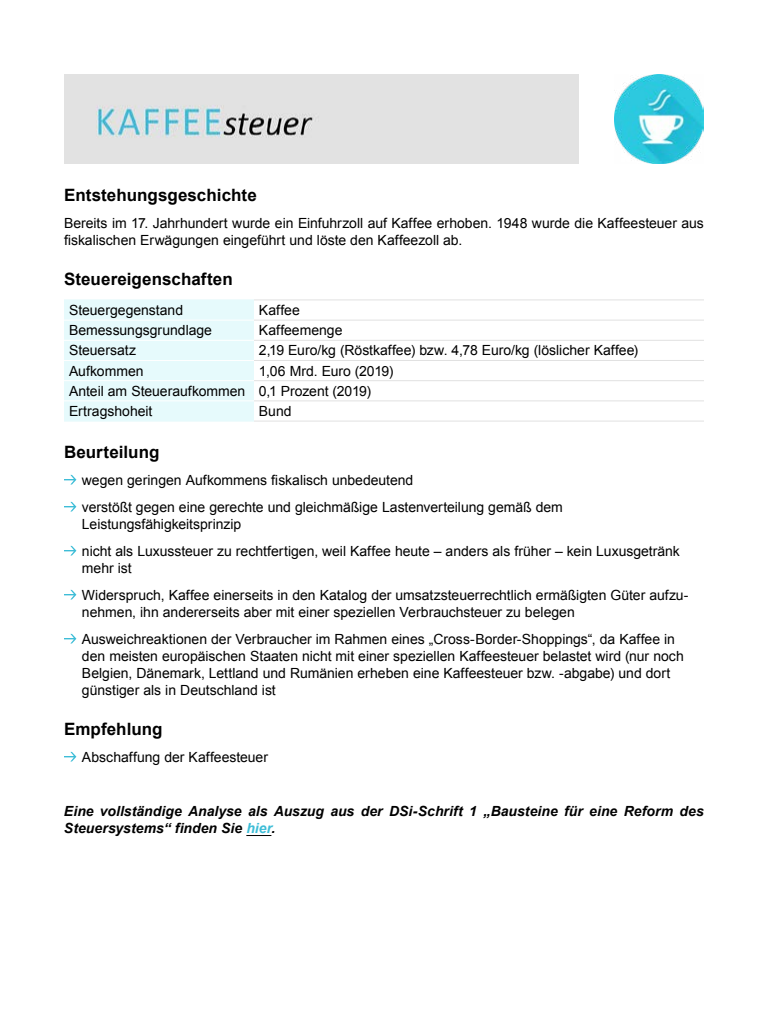
<style>
.page{position:relative;width:768px;height:1024px;background:#fff}
.page>*{position:absolute;margin:0;border:0;box-sizing:border-box;transform-origin:0 0}
.t1{font:700 17px "Arial";letter-spacing:.005em;color:#000}
.t2{font:14px/27px "Arial";color:#000}
.t3{font:italic 700 14px/17px "Arial";color:#000}
.s1{color:#3dbdd7}
</style>
<div class="page">
<svg style="left:246px;top:835px;width:25px;height:1px"></svg>
<div style="left:64px;top:300px;width:190px;height:121px;background:#e6fafc"></div>
<hr style="left:64px;top:421px;width:190px;height:1px;background:#e6fafc">
<hr style="left:64px;top:320px;width:190px;height:1px;background:#fff">
<hr style="left:64px;top:340px;width:190px;height:1px;background:#fff">
<hr style="left:64px;top:360px;width:190px;height:1px;background:#fff">
<hr style="left:64px;top:380px;width:190px;height:1px;background:#fff">
<hr style="left:64px;top:400px;width:190px;height:1px;background:#fff">
<hr style="left:64px;top:299px;width:190px;height:1px;background:#e6fafc">
<hr style="left:254px;top:299px;width:450px;height:1px;background:#e1e1e1">
<hr style="left:254px;top:320px;width:450px;height:1px;background:#e1e1e1">
<hr style="left:254px;top:340px;width:450px;height:1px;background:#e1e1e1">
<hr style="left:254px;top:360px;width:450px;height:1px;background:#e1e1e1">
<hr style="left:254px;top:380px;width:450px;height:1px;background:#e1e1e1">
<hr style="left:254px;top:400px;width:450px;height:1px;background:#e1e1e1">
<hr style="left:254px;top:421px;width:450px;height:1px;background:#e1e1e1">
<svg style="left:64px;top:475px;width:12px;height:10px"></svg>
<svg style="left:64px;top:502px;width:12px;height:10px"></svg>
<svg style="left:64px;top:546px;width:12px;height:10px"></svg>
<svg style="left:64px;top:590px;width:12px;height:10px"></svg>
<svg style="left:64px;top:634px;width:12px;height:10px"></svg>
<svg style="left:64px;top:752px;width:12px;height:10px"></svg>
<img style="left:614px;top:74px;width:90px;height:90px">
<img style="left:64px;top:74px;width:515px;height:90px">
<p class="t1" style="left:64px;top:184px;width:194px">Entstehungsgeschichte</p>
<p class="t2" style="left:64px;top:215px;width:641px;line-height:17px">Bereits im 17. Jahrhundert wurde ein Einfuhrzoll auf Kaffee erhoben. 1948 wurde die Kaffeesteuer aus fiskalischen Erwägungen eingeführt und löste den Kaffeezoll ab.</p>
<p class="t1" style="left:64px;top:268px;width:170px">Steuereigenschaften</p>
<p class="t2" style="left:69px;top:297px;width:116px">Steuergegenstand</p>
<p class="t2" style="left:259px;top:297px;width:42px">Kaffee</p>
<p class="t2" style="left:69px;top:317px;width:145px">Bemessungsgrundlage</p>
<p class="t2" style="left:259px;top:317px;width:85px">Kaffeemenge</p>
<p class="t2" style="left:69px;top:337px;width:69px">Steuersatz</p>
<p class="t2" style="left:259px;top:337px;width:381px">2,19 Euro/kg (Röstkaffee) bzw. 4,78 Euro/kg (löslicher Kaffee)</p>
<p class="t2" style="left:69px;top:357px;width:76px">Aufkommen</p>
<p class="t2" style="left:69px;top:361px;width:326px;line-height:20.2px;text-indent:190px">1,06 Mrd. Euro (2019)<br>Anteil am Steueraufkommen 0,1 Prozent (2019)<br>Ertragshoheit</p>
<p class="t2" style="left:259px;top:398px;width:34px">Bund</p>
<p class="t1" style="left:64px;top:440px;width:97px">Beurteilung</p>
<p class="t2" style="left:82px;top:466px;width:482px">wegen geringen Aufkommens fiskalisch unbedeutend<br>verstößt gegen eine gerechte und gleichmäßige Lastenverteilung gemäß dem</p>
<p class="t2" style="left:82px;top:510px;width:599px">Leistungsfähigkeitsprinzip<br>nicht als Luxussteuer zu rechtfertigen, weil Kaffee heute – anders als früher – kein Luxusgetränk</p>
<p class="t2" style="left:82px;top:554px;width:608px">mehr ist<br>Widerspruch, Kaffee einerseits in den Katalog der umsatzsteuerrechtlich ermäßigten Güter aufzu-</p>
<p class="t2" style="left:82px;top:598px;width:595px">nehmen, ihn andererseits aber mit einer speziellen Verbrauchsteuer zu belegen<br>Ausweichreaktionen der Verbraucher im Rahmen eines „Cross-Border-Shoppings“, da Kaffee in</p>
<p class="t2" style="left:82px;top:647px;width:603px;line-height:17px">den meisten europäischen Staaten nicht mit einer speziellen Kaffeesteuer belastet wird (nur noch<br>Belgien, Dänemark, Lettland und Rumänien erheben eine Kaffeesteuer bzw. -abgabe) und dort günstiger als in Deutschland ist</p>
<p class="t1" style="left:64px;top:717px;width:100px">Empfehlung</p>
<p class="t2" style="left:82px;top:743px;width:188px">Abschaffung der Kaffeesteuer</p>
<p class="t3" style="left:64px;top:803px;width:641px">Eine vollständige Analyse als Auszug aus der DSi-Schrift 1 „Bausteine für eine Reform des<br>Steuersystems“ finden Sie <span class="s1">hier</span>.</p>
</div>
